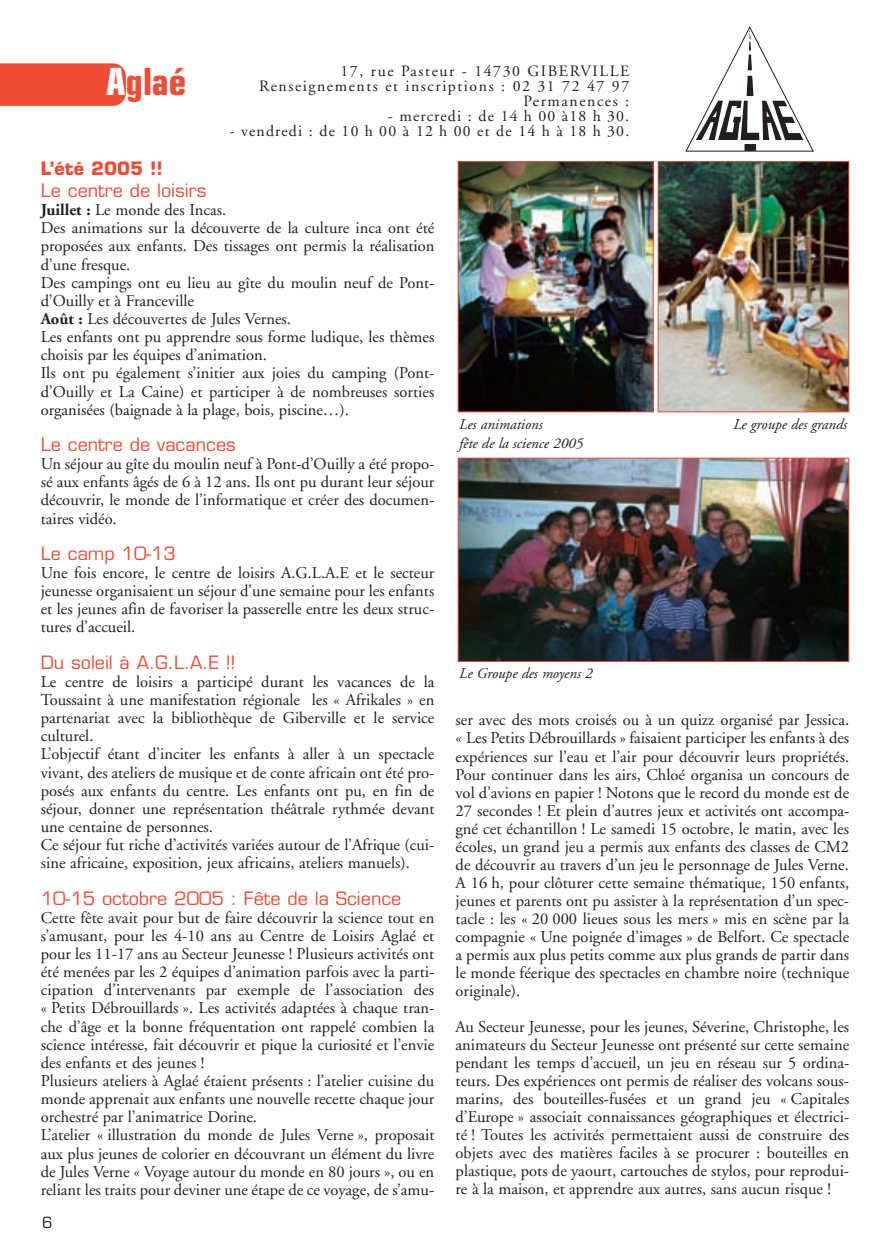
<style>
.page{position:relative;width:890px;height:1260px;background:#fff}
.page>*{position:absolute;margin:0;border:0;box-sizing:border-box;transform-origin:0 0}
.t1{font:700 condensed 37.5px "Eurostile";color:#ef4d35}
.t2{font:18px "Eurostile";color:#ef4d35}
.t3{font:700 18px "Eurostile";color:#ef4d35}
.t4{font:16.5px/18.1px "Adobe Garamond";color:#231f20;text-align:justify}
.t5{font:15.75px/15px "Adobe Garamond";letter-spacing:.1em;color:#231f20;text-align:right}
.t6{font:15.75px "Adobe Garamond";letter-spacing:.075em;color:#231f20}
.t7{font:italic 15px/19.5px "Adobe Garamond";color:#231f20}
.t8{font:15px "Eurostile";color:#231f20}
.s1{color:#fff}
.s2{font-weight:700}
</style>
<div class="page">
<img style="left:0;top:26px;width:850px;height:637px">
<h1 class="t1" style="left:106px;top:68px;width:82px"><span class="s1">A</span>glaé</h1>
<p class="t5" style="left:259px;top:65px;width:371px">17, rue Pasteur - 14730 GIBERVILLE<br>Renseignements et inscriptions : 02 31 72 47 97<br>Permanences :</p>
<p class="t6" style="left:387px;top:110px;width:243px">- mercredi : de 14 h 00 à18 h 30.</p>
<p class="t6" style="left:229px;top:125px;width:401px">- vendredi : de 10 h 00 à 12 h 00 et de 14 h à 18 h 30.</p>
<p class="t3" style="left:41px;top:161px;width:123px">L’été 2005 !!</p>
<p class="t2" style="left:41px;top:183px;width:167px">Le centre de loisirs</p>
<p class="t4" style="left:41px;top:202px;width:395px;text-align:left"><span class="s2">Juillet :</span> Le monde des Incas.<br>Des animations sur la découverte de la culture inca ont été proposées aux enfants. Des tissages ont permis la réalisation d’une fresque.<br>Des campings ont eu lieu au gîte du moulin neuf de Pont&shy;d’Ouilly et à Franceville<br><span class="s2">Août :</span> Les découvertes de Jules Vernes.<br>Les enfants ont pu apprendre sous forme ludique, les thèmes choisis par les équipes d’animation.<br>Ils ont pu également s’initier aux joies du camping (Pont&shy;d’Ouilly et La Caine) et participer à de nombreuses sorties organisées (baignade à la plage, bois, piscine…).</p>
<p class="t2" style="left:41px;top:437px;width:196px">Le centre de vacances</p>
<p class="t4" style="left:41px;top:456px;width:395px">Un séjour au gîte du moulin neuf à Pont-d’Ouilly a été propo&shy;sé aux enfants âgés de 6 à 12 ans. Ils ont pu durant leur séjour découvrir, le monde de l’informatique et créer des documen&shy;taires vidéo.</p>
<p class="t2" style="left:41px;top:546px;width:137px">Le camp 10-13</p>
<p class="t4" style="left:41px;top:565px;width:395px">Une fois encore, le centre de loisirs A.G.L.A.E et le secteur jeunesse organisaient un séjour d’une semaine pour les enfants et les jeunes afin de favoriser la passerelle entre les deux struc&shy;tures d’accueil.</p>
<p class="t2" style="left:41px;top:655px;width:196px">Du soleil à A.G.L.A.E !!</p>
<p class="t4" style="left:41px;top:674px;width:395px;text-align:left">Le centre de loisirs a participé durant les vacances de la Toussaint à une manifestation régionale les « Afrikales » en partenariat avec la bibliothèque de Giberville et le service culturel.<br>L’objectif étant d’inciter les enfants à aller à un spectacle vivant, des ateliers de musique et de conte africain ont été pro&shy;posés aux enfants du centre. Les enfants ont pu, en fin de séjour, donner une représentation théâtrale rythmée devant une centaine de personnes.<br>Ce séjour fut riche d’activités variées autour de l’Afrique (cui&shy;sine africaine, exposition, jeux africains, ateliers manuels).</p>
<p class="t2" style="left:41px;top:891px;width:362px">10-15 octobre 2005 : Fête de la Science</p>
<p class="t4" style="left:41px;top:909px;width:395px;text-align:left">Cette fête avait pour but de faire découvrir la science tout en s’amusant, pour les 4-10 ans au Centre de Loisirs Aglaé et pour les 11-17 ans au Secteur Jeunesse ! Plusieurs activités ont été menées par les 2 équipes d’animation parfois avec la parti&shy;cipation d’intervenants par exemple de l’association des « Petits Débrouillards ». Les activités adaptées à chaque tran&shy;che d’âge et la bonne fréquentation ont rappelé combien la science intéresse, fait découvrir et pique la curiosité et l’envie des enfants et des jeunes !<br>Plusieurs ateliers à Aglaé étaient présents : l’atelier cuisine du monde apprenait aux enfants une nouvelle recette chaque jour orchestré par l’animatrice Dorine.<br>L’atelier « illustration du monde de Jules Verne », proposait aux plus jeunes de colorier en découvrant un élément du livre de Jules Verne « Voyage autour du monde en 80 jours », ou en reliant les traits pour deviner une étape de ce voyage, de s’amu-</p>
<p class="t8" style="left:42px;top:1216px;width:12px">6</p>
<p class="t7" style="left:459px;top:415px;width:125px">Les animations<br>fête de la science 2005</p>
<p class="t7" style="left:733px;top:415px;width:115px">Le groupe des grands</p>
<p class="t7" style="left:459px;top:665px;width:135px">Le Groupe des moyens 2</p>
<p class="t4" style="left:455px;top:712px;width:395px">ser avec des mots croisés ou à un quizz organisé par Jessica. « Les Petits Débrouillards » faisaient participer les enfants à des expériences sur l’eau et l’air pour découvrir leurs propriétés.<br>Pour continuer dans les airs, Chloé organisa un concours de vol d’avions en papier ! Notons que le record du monde est de 27 secondes ! Et plein d’autres jeux et activités ont accompa&shy;gné cet échantillon ! Le samedi 15 octobre, le matin, avec les écoles, un grand jeu a permis aux enfants des classes de CM2 de découvrir au travers d’un jeu le personnage de Jules Verne.<br>A 16 h, pour clôturer cette semaine thématique, 150 enfants, jeunes et parents ont pu assister à la représentation d’un spec&shy;tacle : les « 20 000 lieues sous les mers » mis en scène par la compagnie « Une poignée d’images » de Belfort. Ce spectacle a permis aux plus petits comme aux plus grands de partir dans le monde féerique des spectacles en chambre noire (technique originale).</p>
<p class="t4" style="left:455px;top:1018px;width:395px">Au Secteur Jeunesse, pour les jeunes, Séverine, Christophe, les animateurs du Secteur Jeunesse ont présenté sur cette semaine pendant les temps d’accueil, un jeu en réseau sur 5 ordina&shy;teurs. Des expériences ont permis de réaliser des volcans sous&shy;marins, des bouteilles-fusées et un grand jeu « Capitales d’Europe » associait connaissances géographiques et électrici&shy;té ! Toutes les activités permettaient aussi de construire des objets avec des matières faciles à se procurer : bouteilles en plastique, pots de yaourt, cartouches de stylos, pour reprodui&shy;re à la maison, et apprendre aux autres, sans aucun risque !</p>
</div>
